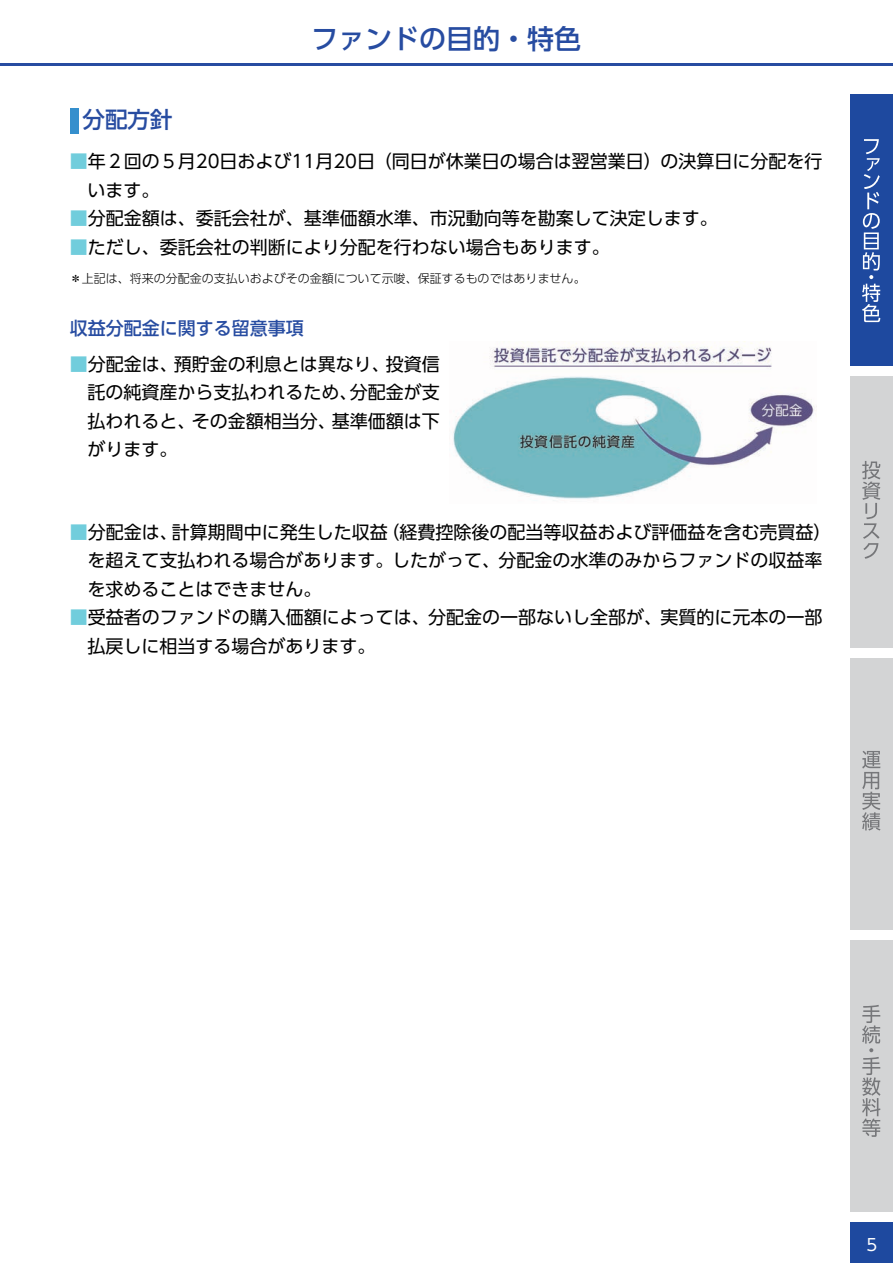
<style>
.page{position:relative;width:893px;height:1263px;background:#fff}
.page>*{position:absolute;margin:0;border:0;box-sizing:border-box;transform-origin:0 0}
.t1{font:500 27px "UD Shin Go Pr 6 N";color:#274ca1}
.t2{font:500 22.5px "UD Shin Go Pr 6 N";color:#274ca1}
.t3{font:18px/28.5px "UD Shin Go Pr 6 N";color:#000}
.t4{font:500 18px "UD Shin Go Pr 6 N";color:#274ca1}
.t5{font:16.5px "UD Shin Go Pr 6 N";color:#fff}
.t6{font:300 12px "UD Shin Go Pr 6 N";color:#000}
.s1{color:#71cddc}
</style>
<div class="page">
<img style="left:453px;top:343px;width:364px;height:158px">
<hr style="left:0;top:64px;width:893px;height:2px;background:#274ca1">
<div style="left:70px;top:108px;width:8px;height:25px;background:#358fcd"></div>
<div style="left:850px;top:95px;width:43px;height:271px;background:#1e499f"></div>
<div style="left:850px;top:377px;width:43px;height:271px;background:#d3d4d5"></div>
<div style="left:850px;top:658px;width:43px;height:272px;background:#d3d4d5"></div>
<div style="left:850px;top:940px;width:43px;height:271px;background:#d3d4d5"></div>
<div style="left:850px;top:1222px;width:43px;height:41px;background:#1e499f"></div>
<svg style="left:862px;top:139px;width:18px;height:183px"></svg>
<svg style="left:862px;top:461px;width:18px;height:98px"></svg>
<svg style="left:862px;top:751px;width:18px;height:79px"></svg>
<svg style="left:862px;top:1005px;width:18px;height:132px"></svg>
<h1 class="t1" style="left:311px;top:16px;width:271px">ファンドの目的・特色</h1>
<p class="t2" style="left:83px;top:101px;width:91px">分配方針</p>
<p class="t3" style="left:88px;top:147px;width:736px;text-indent:-18px"><span class="s1">■</span>年２回の５月20日および11月20日（同日が休業日の場合は翌営業日）の決算日に分配を行います。</p>
<p class="t3" style="left:70px;top:204px;width:650px"><span class="s1">■</span>分配金額は、委託会社が、基準価額水準、市況動向等を勘案して決定します。</p>
<p class="t3" style="left:70px;top:232px;width:542px"><span class="s1">■</span>ただし、委託会社の判断により分配を行わない場合もあります。</p>
<p class="t6" style="left:70px;top:269px;width:517px">＊上記は、将来の分配金の支払いおよびその金額について示唆、保証するものではありません。</p>
<p class="t4" style="left:70px;top:314px;width:235px">収益分配金に関する留意事項</p>
<p class="t3" style="left:88px;top:349px;width:354px;text-align:justify;text-indent:-18px"><span class="s1">■</span>分配金は、預貯金の利息とは異なり、投資信託の純資産から支払われるため、分配金が支払われると、その金額相当分、基準価額は下がります。</p>
<p class="t3" style="left:88px;top:517px;width:745px;text-indent:-18px"><span class="s1">■</span>分配金は、計算期間中に発生した収益（経費控除後の配当等収益および評価益を含む売買益）を超えて支払われる場合があります。したがって、分配金の水準のみからファンドの収益率を求めることはできません。</p>
<p class="t3" style="left:88px;top:603px;width:736px;text-indent:-18px"><span class="s1">■</span>受益者のファンドの購入価額によっては、分配金の一部ないし全部が、実質的に元本の一部払戻しに相当する場合があります。</p>
<p class="t5" style="left:866px;top:1232px;width:12px">5</p>
</div>
